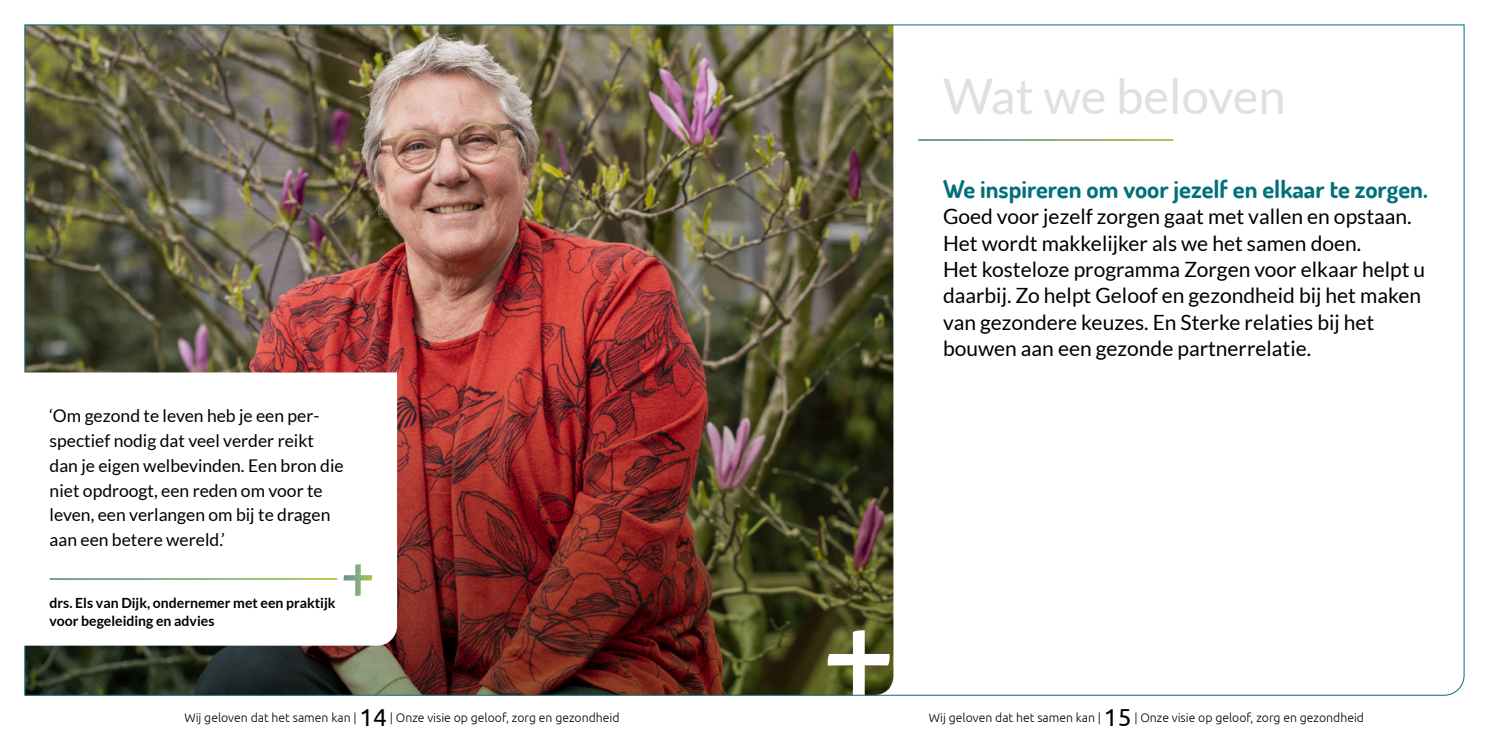
<style>
.page{position:relative;width:1489px;height:745px;background:#fff}
.page>*{position:absolute;margin:0;border:0;box-sizing:border-box;transform-origin:0 0}
.Hoofdkop_15{font:49px "Lato";color:#e0e0e0}
.Tussenkop_boven_platte_tekst{font:700 24.5px "Dosis";color:#017078}
.Platte_tekst{font:21px/26.2px "Lato";color:#000}
.PL_Brood{font:17.5px/24.8px "Lato";color:#000}
.Bijschrift{font:700 14px/17.5px "Lato";color:#000}
.P_Titel_paginanummer_2023{font:300 12.25px "Ubuntu";color:#000}
.s1{font-weight:400;font-size:24.5px}
</style>
<div class="page">
<svg style="left:827px;top:695px;width:62px;height:1px"></svg>
<img style="left:25px;top:25px;width:1438px;height:670px">
<svg style="left:24px;top:372px;width:373px;height:273px"></svg>
<hr style="left:918px;top:139px;width:255px;height:2px;background:#fff">
<hr style="left:50px;top:577px;width:287px;height:2px;background:#fff">
<svg style="left:343px;top:564px;width:29px;height:31px"></svg>
<p class="PL_Brood" style="left:50px;top:403px;width:295px">‘Om gezond te leven heb je een per&shy;spectief nodig dat veel verder reikt dan je eigen welbevinden. Een bron die niet opdroogt, een reden om voor te leven, een verlangen om bij te dragen aan een betere wereld.’</p>
<p class="Bijschrift" style="left:50px;top:593px;width:287px">drs. Els van Dijk, ondernemer met een praktijk voor begeleiding en advies</p>
<p class="P_Titel_paginanummer_2023" style="left:184px;top:710px;width:436px">Wij geloven dat het samen kan | <span class="s1">14</span> | Onze visie op geloof, zorg en gezondheid</p>
<p class="Hoofdkop_15" style="left:943px;top:69px;width:344px">Wat we beloven</p>
<p class="Tussenkop_boven_platte_tekst" style="left:943px;top:173px;width:486px">We inspireren om voor jezelf en elkaar te zorgen.</p>
<p class="Platte_tekst" style="left:943px;top:203px;width:483px">Goed voor jezelf zorgen gaat met vallen en opstaan.<br>Het wordt makkelijker als we het samen doen.<br>Het kosteloze programma Zorgen voor elkaar helpt u daarbij. Zo helpt Geloof en gezondheid bij het maken van gezondere keuzes. En Sterke relaties bij het bouwen aan een gezonde partnerrelatie.</p>
<p class="P_Titel_paginanummer_2023" style="left:928px;top:710px;width:436px">Wij geloven dat het samen kan | <span class="s1">15</span> | Onze visie op geloof, zorg en gezondheid</p>
</div>
